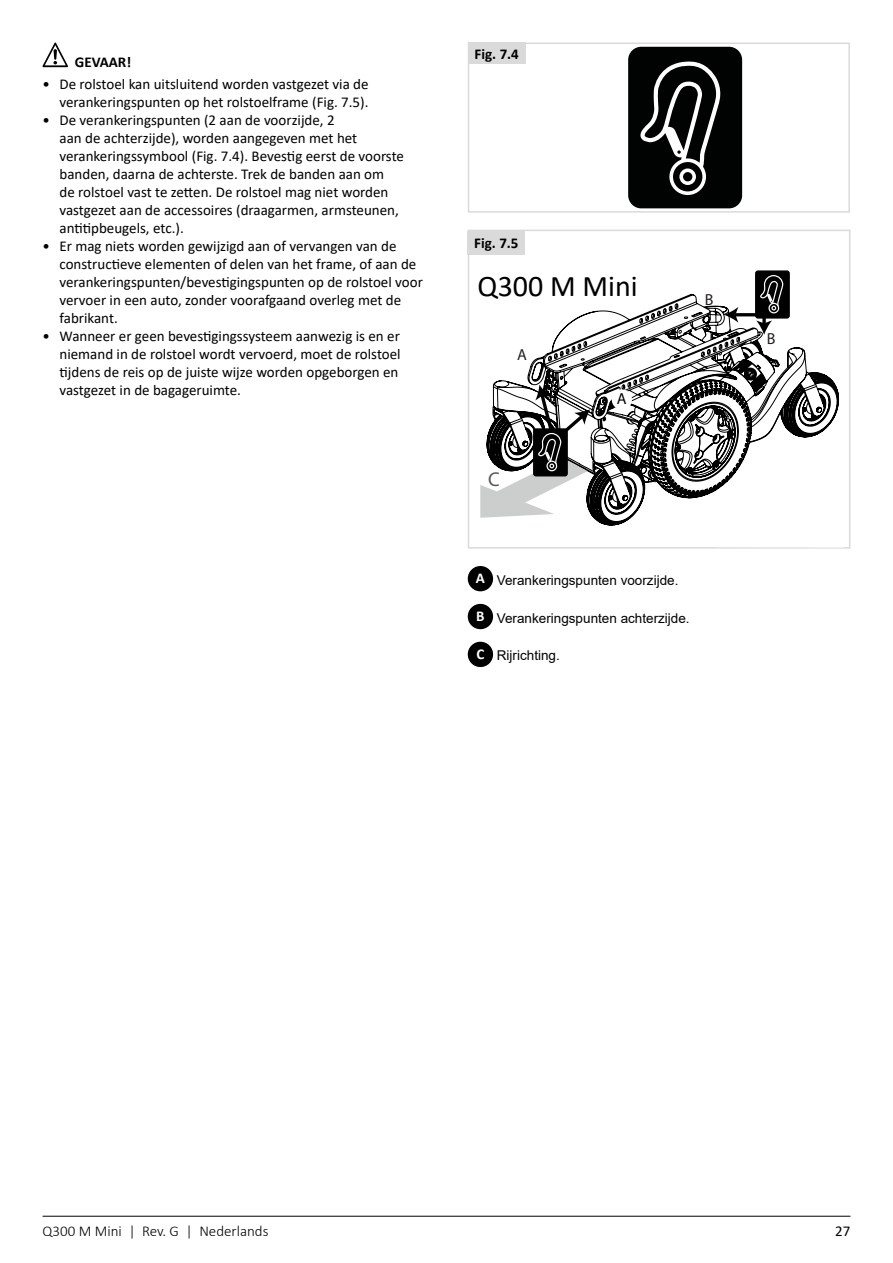
<style>
.page{position:relative;width:893px;height:1263px;background:#fff}
.page>*{position:absolute;margin:0;border:0;box-sizing:border-box;transform-origin:0 0}
.t1{font:30px "Calibri";color:#000}
.t2{font:20.1px "Myriad Pro";color:#58595b}
.t3{font:16.05px "Myriad Pro";color:#231f20}
.t4{font:16.05px "Myriad Pro";color:#000}
.t5{font:15px/18px "Calibri";color:#000}
.t6{font:300 15px "Calibri";color:#000}
.t7{font:700 15px "Calibri";color:#000}
.t8{font:13.5px "Arial";color:#000}
.s1{font-family:"Calibri";font-weight:700;font-size:15px;color:#fff}
</style>
<div class="page">
<hr style="left:43px;top:1216px;width:807px;height:1px;background:#000">
<svg style="left:43px;top:43px;width:25px;height:24px"></svg>
<div style="left:468px;top:567px;width:24px;height:24px;background:#000;border-radius:50%"></div>
<div style="left:468px;top:566px;width:25px;height:25px;border:2px solid #000;border-radius:50%"></div>
<div style="left:468px;top:605px;width:24px;height:23px;background:#000;border-radius:50%"></div>
<div style="left:468px;top:604px;width:25px;height:25px;border:2px solid #000;border-radius:50%"></div>
<div style="left:468px;top:642px;width:24px;height:24px;background:#000;border-radius:50%"></div>
<div style="left:468px;top:642px;width:25px;height:25px;border:2px solid #000;border-radius:50%"></div>
<div style="left:628px;top:47px;width:114px;height:161px;background:#010202;border-radius:13px"></div>
<svg style="left:640px;top:61px;width:80px;height:134px"></svg>
<div style="left:468px;top:43px;width:382px;height:170px;border:2px solid #dadada"></div>
<div style="left:468px;top:43px;width:58px;height:21px;background:#dadada"></div>
<svg style="left:493px;top:294px;width:346px;height:231px"></svg>
<svg style="left:756px;top:320px;width:16px;height:15px"></svg>
<hr style="left:734px;top:313px;width:30px;height:3px;background:#000">
<svg style="left:724px;top:307px;width:14px;height:16px"></svg>
<div style="left:756px;top:271px;width:33px;height:47px;background:#000;border-radius:2px"></div>
<div style="left:755px;top:270px;width:35px;height:49px;border:1px solid #000;border-radius:2px"></div>
<div style="left:768px;top:303px;width:11px;height:10px;border:1px solid #fff;border-radius:50%"></div>
<svg style="left:760px;top:275px;width:24px;height:37px"></svg>
<div style="left:612px;top:389px;width:20px;height:21px;background:#fff;border-radius:50%"></div>
<svg style="left:480px;top:385px;width:110px;height:133px"></svg>
<div style="left:468px;top:230px;width:382px;height:319px;border:2px solid #dadada"></div>
<div style="left:468px;top:231px;width:57px;height:23px;background:#dadada"></div>
<svg style="left:717px;top:492px;width:126px;height:55px"></svg>
<p class="t7" style="left:75px;top:52px;width:58px">GEVAAR!</p>
<p class="t5" style="left:43px;top:75px;width:328px;text-align:right">• De rolstoel kan uitsluitend worden vastgezet via de verankeringspunten op het rolstoelframe (Fig. 7.5).</p>
<p class="t5" style="left:60px;top:111px;width:346px;text-indent:-17px">• De verankeringspunten (2 aan de voorzijde, 2<br>aan de achterzijde), worden aangegeven met het verankeringssymbool (Fig. 7.4). Bevestig eerst de voorste banden, daarna de achterste. Trek de banden aan om<br>de rolstoel vast te zetten. De rolstoel mag niet worden vastgezet aan de accessoires (draagarmen, armsteunen, antitipbeugels, etc.).</p>
<p class="t5" style="left:60px;top:237px;width:365px;text-indent:-17px">• Er mag niets worden gewijzigd aan of vervangen van de constructieve elementen of delen van het frame, of aan de verankeringspunten/bevestigingspunten op de rolstoel voor vervoer in een auto, zonder voorafgaand overleg met de fabrikant.</p>
<p class="t5" style="left:60px;top:327px;width:343px;text-indent:-17px">• Wanneer er geen bevestigingssysteem aanwezig is en er niemand in de rolstoel wordt vervoerd, moet de rolstoel tijdens de reis op de juiste wijze worden opgeborgen en vastgezet in de bagageruimte.</p>
<p class="t7" style="left:475px;top:43px;width:46px">Fig. 7.4</p>
<p class="t7" style="left:474px;top:233px;width:46px">Fig. 7.5</p>
<h1 class="t1" style="left:477px;top:265px;width:162px">Q300 M Mini</h1>
<p class="t3" style="left:517px;top:344px;width:11px">A</p>
<h2 class="t2" style="left:488px;top:467px;width:13px">C</h2>
<p class="t4" style="left:617px;top:389px;width:11px">A</p>
<p class="t3" style="left:705px;top:289px;width:10px">B</p>
<p class="t8" style="left:476px;top:571px;width:204px"><span class="s1">A</span> Verankeringspunten voorzijde.</p>
<p class="t8" style="left:476px;top:609px;width:215px"><span class="s1">B</span> Verankeringspunten achterzijde.</p>
<p class="t8" style="left:476px;top:646px;width:85px"><span class="s1">C</span> Rijrichting.</p>
<p class="t3" style="left:767px;top:329px;width:10px">B</p>
<p class="t6" style="left:43px;top:1222px;width:227px">Q300 M Mini | Rev. G | Nederlands</p>
<p class="t5" style="left:835px;top:1221px;width:17px">27</p>
</div>
